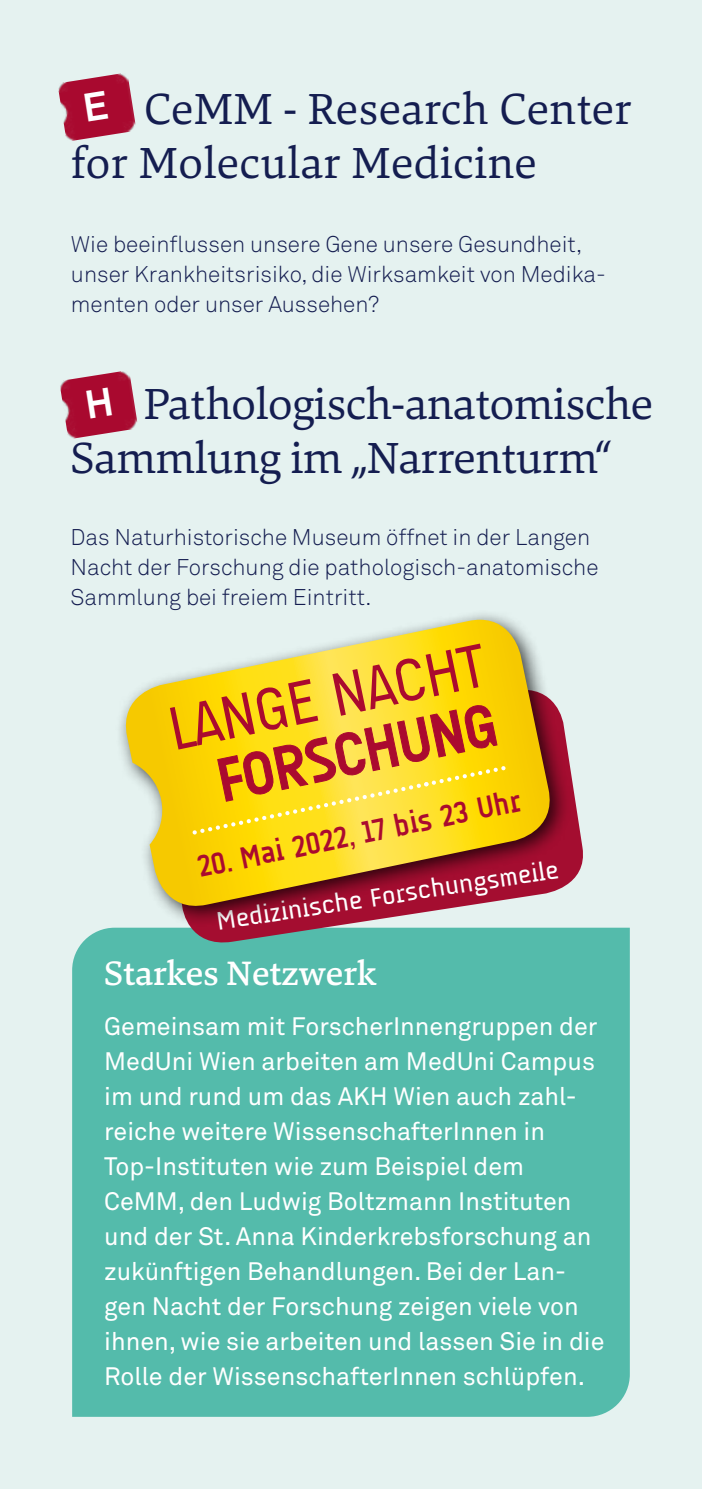
<style>
.page{position:relative;width:702px;height:1489px;background:#fff}
.page>*{position:absolute;margin:0;border:0;box-sizing:border-box;transform-origin:0 0}
.t1{font:45px/54px "Danton";letter-spacing:-.01em;color:#141d50}
.t2{font:45px/54px "Danton";letter-spacing:.01em;color:#141d50}
.t3{font:500 35px "Danton";color:#fff}
._20__Mai{font:700 31px "A Udimat";color:#aa0a2f}
.t4{font:25.75px "A Udimat";color:#fff;scale:1.1 1}
.t5{font:25px/35px "Akkurat Pro";color:#fff}
.t6{font:300 22.5px/30px "Akkurat Pro";color:#141d50}
</style>
<div class="page">
<div style="left:0;top:0;width:702px;height:1488px;background:#e5f2f0"></div>
<div style="left:72px;top:927px;width:557px;height:489px;background:#54bbab"></div>
<svg style="left:157px;top:767px;width:431px;height:181px;fill:#54bbab"></svg>
<div style="left:115px;top:609px;width:455px;height:317px;background:#000;opacity:.75"></div>
<svg style="left:118px;top:619px;width:439px;height:294px"></svg>
<svg style="left:170px;top:643px;width:335px;height:191px;background:#edba2e"></svg>
<img style="left:58px;top:73px;width:78px;height:68px">
<img style="left:60px;top:371px;width:78px;height:68px">
<svg style="left:84px;top:90px;width:24px;height:31px"></svg>
<svg style="left:86px;top:388px;width:26px;height:30px"></svg>
<p class="t2" style="left:71px;top:81px;width:562px;text-indent:73px">CeMM - Research Center for Molecular Medicine</p>
<p class="t6" style="left:71px;top:229px;width:536px">Wie beeinflussen unsere Gene unsere Gesundheit, unser Krankheitsrisiko, die Wirksamkeit von Medika&shy;menten oder unser Aussehen?</p>
<p class="t1" style="left:71px;top:376px;width:584px;text-indent:73px">Pathologisch-anatomische<br>Sammlung im „Narrenturm“</p>
<p class="t6" style="left:71px;top:521px;width:529px">Das Naturhistorische Museum öffnet in der Langen<br>Nacht der Forschung die pathologisch-anatomische<br>Sammlung bei freiem Eintritt.</p>
<p class="_20__Mai" style="left:194px;top:850px;width:330px;rotate:-12deg">20. Mai 2022, 17 bis 23 Uhr</p>
<p class="t4" style="left:214px;top:907px;width:315px;rotate:-9deg">Medizinische Forschungsmeile</p>
<p class="t3" style="left:104px;top:950px;width:274px">Starkes Netzwerk</p>
<p class="t5" style="left:104px;top:1008px;width:501px">Gemeinsam mit ForscherInnengruppen der MedUni Wien arbeiten am MedUni Campus im und rund um das AKH Wien auch zahl&shy;reiche weitere WissenschafterInnen in Top-Instituten wie zum Beispiel dem CeMM, den Ludwig Boltzmann Instituten und der St. Anna Kinderkrebsforschung an zukünftigen Behandlungen. Bei der Lan&shy;gen Nacht der Forschung zeigen viele von ihnen, wie sie arbeiten und lassen Sie in die Rolle der WissenschafterInnen schlüpfen.</p>
</div>
